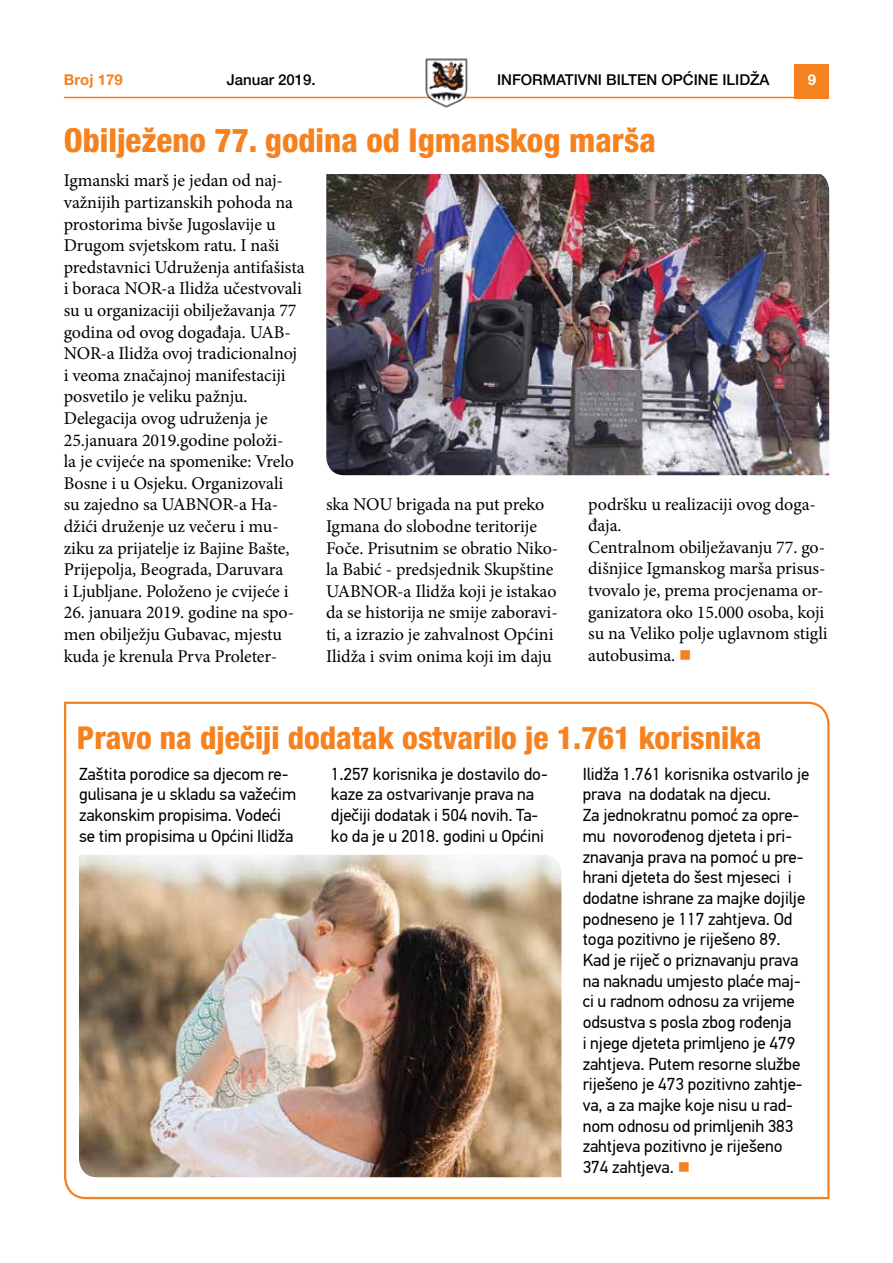
<style>
.page{position:relative;width:893px;height:1263px;background:#fff}
.page>*{position:absolute;margin:0;border:0;box-sizing:border-box;transform-origin:0 0}
.t1{font:800 condensed 33px "Helvetica Neue LT Pro";color:#f5821f}
.t2{font:800 condensed 31.5px "Helvetica Neue LT Pro";color:#f5821f}
.t3{font:18px/21.6px "Minion Pro";letter-spacing:-.005em;color:#000}
.t4{font:17.25px/20.7px "PF Din Text Pro";letter-spacing:-.005em;color:#000}
.t5{font:500 15px "Helvetica Neue LT Pro";color:#000}
.t6{font:700 15px "Helvetica Neue LT Pro";color:#f5821f}
.t7{font:700 15px "Helvetica Neue LT Pro";color:#fff}
.s1{color:#f5821f}
</style>
<div class="page">
<div style="left:795px;top:64px;width:34px;height:34px;background:#f5821f"></div>
<hr style="left:64px;top:97px;width:765px;height:1px;background:#f5821f">
<img style="left:421px;top:58px;width:51px;height:50px">
<svg style="left:64px;top:701px;width:766px;height:499px"></svg>
<img style="left:326px;top:174px;width:503px;height:301px">
<img style="left:79px;top:855px;width:482px;height:322px">
<p class="t6" style="left:64px;top:70px;width:60px">Broj 179</p>
<p class="t5" style="left:227px;top:71px;width:90px">Januar 2019.</p>
<p class="t5" style="left:497px;top:71px;width:274px">INFORMATIVNI BILTEN OPĆINE ILIDŽA</p>
<p class="t7" style="left:808px;top:70px;width:10px">9</p>
<h1 class="t1" style="left:64px;top:120px;width:594px">Obilježeno 77. godina od Igmanskog marša</h1>
<p class="t3" style="left:64px;top:170px;width:242px">Igmanski marš je jedan od naj&shy;važnijih partizanskih pohoda na prostorima bivše Jugoslavije u<br>Drugom svjetskom ratu. I naši predstavnici Udruženja antifašista i boraca NOR-a Ilidža učestvovali su u organizaciji obilježavanja 77 godina od ovog događaja. UAB-<br>NOR-a Ilidža ovoj tradicionalnoj i veoma značajnoj manifestaciji posvetilo je veliku pažnju.<br>Delegacija ovog udruženja je<br>25.januara 2019.godine položi-<br>la je cvijeće na spomenike: Vrelo<br>Bosne i u Osjeku. Organizovali<br>su zajedno sa UABNOR-a Ha&shy;džići druženje uz večeru i mu&shy;ziku za prijatelje iz Bajine Bašte,<br>Prijepolja, Beograda, Daruvara<br>i Ljubljane. Položeno je cvijeće i</p>
<p class="t3" style="left:64px;top:602px;width:232px">26. januara 2019. godine na spo&shy;men obilježju Gubavac, mjestu kuda je krenula Prva Proleter-</p>
<p class="t3" style="left:326px;top:494px;width:234px">ska NOU brigada na put preko<br>Igmana do slobodne teritorije<br>Foče. Prisutnim se obratio Niko&shy;la Babić - predsjednik Skupštine<br>UABNOR-a Ilidža koji je istakao da se historija ne smije zaboravi&shy;ti, a izrazio je zahvalnost Općini<br>Ilidža i svim onima koji im daju</p>
<p class="t3" style="left:588px;top:493px;width:241px">podršku u realizaciji ovog doga&shy;đaja.<br>Centralnom obilježavanju 77. go&shy;dišnjice Igmanskog marša prisus&shy;tvovalo je, prema procjenama or&shy;ganizatora oko 15.000 osoba, koji su na Veliko polje uglavnom stigli autobusima. <span class="s1">■</span></p>
<h2 class="t2" style="left:77px;top:718px;width:686px">Pravo na dječiji dodatak ostvarilo je 1.761 korisnika</h2>
<p class="t4" style="left:79px;top:763px;width:219px">Zaštita porodice sa djecom re&shy;gulisana je u skladu sa važećim zakonskim propisima. Vodeći se tim propisima u Općini Ilidža</p>
<p class="t4" style="left:331px;top:763px;width:218px">1.257 korisnika je dostavilo do&shy;kaze za ostvarivanje prava na dječiji dodatak i 504 novih. Ta&shy;ko da je u 2018. godini u Općini</p>
<p class="t4" style="left:583px;top:763px;width:228px">Ilidža 1.761 korisnika ostvarilo je prava na dodatak na djecu.<br>Za jednokratnu pomoć za opre&shy;mu novorođenog djeteta i pri&shy;znavanja prava na pomoć u pre&shy;hrani djeteta do šest mjeseci i dodatne ishrane za majke dojilje podneseno je 117 zahtjeva. Od toga pozitivno je riješeno 89.<br>Kad je riječ o priznavanju prava na naknadu umjesto plaće maj&shy;ci u radnom odnosu za vrijeme odsustva s posla zbog rođenja<br>i njege djeteta primljeno je 479 zahtjeva. Putem resorne službe riješeno je 473 pozitivno zahtje&shy;va, a za majke koje nisu u rad&shy;nom odnosu od primljenih 383 zahtjeva pozitivno je riješeno<br>374 zahtjeva. <span class="s1">■</span></p>
</div>
